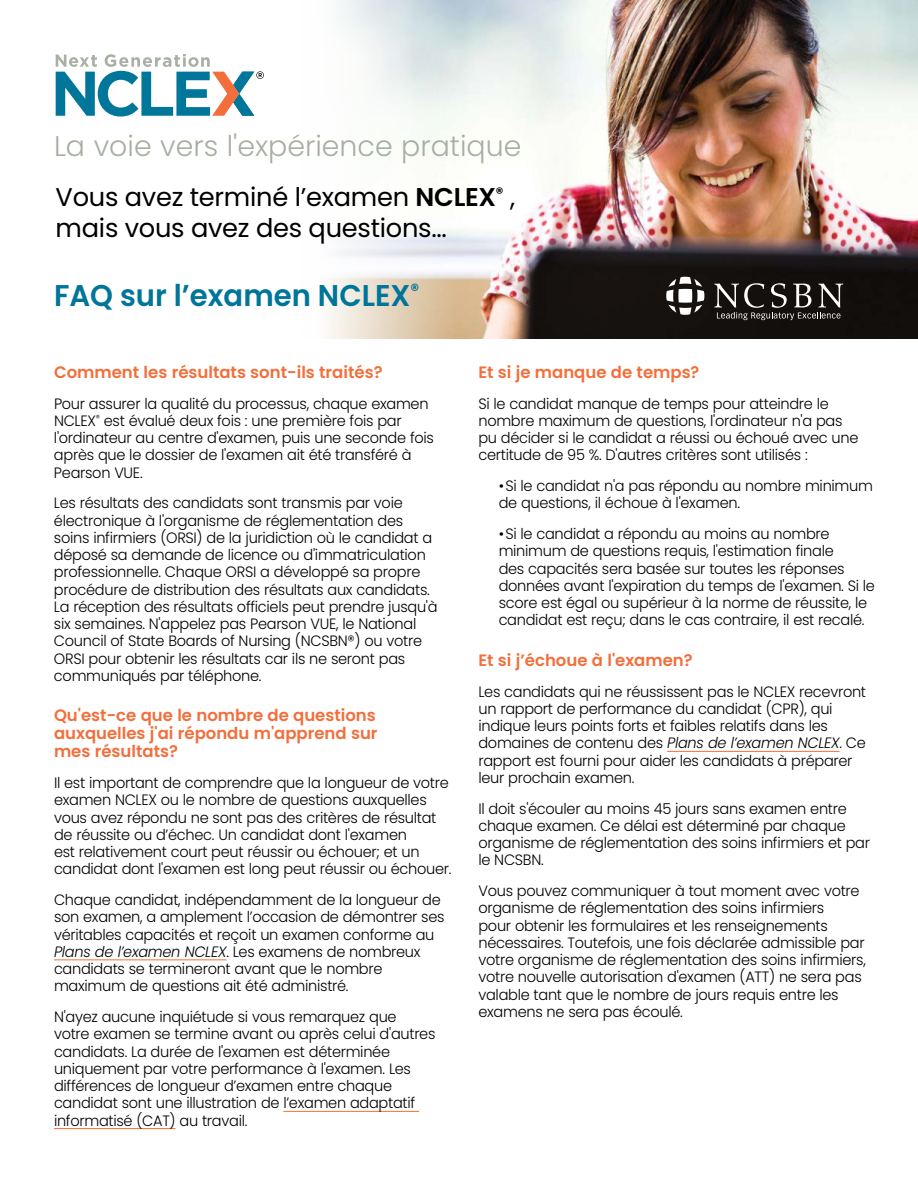
<style>
.page{position:relative;width:918px;height:1188px;background:#fff}
.page>*{position:absolute;margin:0;border:0;box-sizing:border-box;transform-origin:0 0}
.t1{font:600 30px "Poppins";color:#00759a}
.t2{font:300 28.35px "Poppins";color:#a6afa2}
.t3{font:25.65px/30.9px "Poppins";letter-spacing:-.01em;color:#000}
.t4{font:600 16.5px/18px "Poppins";color:#f36e3a;text-align:justify}
.t5{font:300 15px/17.2px "Poppins";letter-spacing:-.02em;color:#000}
.s1{font-weight:600}
.s2{font-style:italic}
</style>
<div class="page">
<img style="left:328px;top:0;width:590px;height:339px">
<svg style="left:666px;top:277px;width:38px;height:38px"></svg>
<svg style="left:714px;top:283px;width:129px;height:37px;background:#423f3d"></svg>
<hr style="left:54px;top:959px;width:172px;height:1px;background:#f36e3a">
<hr style="left:283px;top:1111px;width:136px;height:1px;background:#f36e3a">
<hr style="left:54px;top:1128px;width:121px;height:1px;background:#f36e3a">
<hr style="left:667px;top:751px;width:173px;height:1px;background:#f36e3a">
<svg style="left:56px;top:54px;width:208px;height:63px"></svg>
<h2 class="t2" style="left:54px;top:129px;width:469px">La voie vers l'expérience pratique</h2>
<h3 class="t3" style="left:56px;top:182px;width:461px">Vous avez terminé l’examen <span class="s1">NCLEX</span><sup>®</sup> , mais vous avez des questions...</h3>
<h1 class="t1" style="left:54px;top:278px;width:367px">FAQ sur l’examen NCLEX<sup>®</sup></h1>
<p class="t4" style="left:54px;top:363px;width:330px">Comment les résultats sont-ils traités?</p>
<p class="t5" style="left:54px;top:395px;width:381px">Pour assurer la qualité du processus, chaque examen NCLEX<sup>®</sup> est évalué deux fois : une première fois par l'ordinateur au centre d'examen, puis une seconde fois après que le dossier de l'examen ait été transféré à Pearson VUE.</p>
<p class="t5" style="left:54px;top:495px;width:385px">Les résultats des candidats sont transmis par voie électronique à l'organisme de réglementation des soins infirmiers (ORSI) de la juridiction où le candidat a déposé sa demande de licence ou d'immatriculation professionnelle. Chaque ORSI a développé sa propre procédure de distribution des résultats aux candidats.<br>La réception des résultats officiels peut prendre jusqu'à six semaines. N'appelez pas Pearson VUE, le National Council of State Boards of Nursing (NCSBN®) ou votre ORSI pour obtenir les résultats car ils ne seront pas communiqués par téléphone.</p>
<p class="t4" style="left:54px;top:707px;width:325px">Qu'est-ce que le nombre de questions auxquelles j'ai répondu m'apprend sur mes résultats?</p>
<p class="t5" style="left:54px;top:774px;width:399px">Il est important de comprendre que la longueur de votre examen NCLEX ou le nombre de questions auxquelles vous avez répondu ne sont pas des critères de résultat de réussite ou d’échec. Un candidat dont l'examen<br>est relativement court peut réussir ou échouer; et un candidat dont l'examen est long peut réussir ou échouer.</p>
<p class="t5" style="left:54px;top:891px;width:392px">Chaque candidat, indépendamment de la longueur de son examen, a amplement l’occasion de démontrer ses véritables capacités et reçoit un examen conforme au <span class="s2">Plans de l’examen NCLEX</span>. Les examens de nombreux candidats se termineront avant que le nombre maximum de questions ait été administré.</p>
<p class="t5" style="left:54px;top:1008px;width:383px">N'ayez aucune inquiétude si vous remarquez que votre examen se termine avant ou après celui d'autres candidats. La durée de l'examen est déterminée uniquement par votre performance à l'examen. Les différences de longueur d’examen entre chaque candidat sont une illustration de l’examen adaptatif informatisé (CAT) au travail.</p>
<p class="t4" style="left:478px;top:363px;width:223px">Et si je manque de temps?</p>
<p class="t5" style="left:478px;top:395px;width:382px">Si le candidat manque de temps pour atteindre le nombre maximum de questions, l'ordinateur n'a pas pu décider si le candidat a réussi ou échoué avec une certitude de 95 %. D'autres critères sont utilisés :</p>
<p class="t5" style="left:499px;top:477px;width:376px">•Si le candidat n'a pas répondu au nombre minimum de questions, il échoue à l'examen.</p>
<p class="t5" style="left:499px;top:525px;width:378px">•Si le candidat a répondu au moins au nombre minimum de questions requis, l'estimation finale<br>des capacités sera basée sur toutes les réponses données avant l'expiration du temps de l'examen. Si le score est égal ou supérieur à la norme de réussite, le candidat est reçu; dans le cas contraire, il est recalé.</p>
<p class="t4" style="left:478px;top:651px;width:216px">Et si j’échoue à l'examen?</p>
<p class="t5" style="left:478px;top:683px;width:389px">Les candidats qui ne réussissent pas le NCLEX recevront un rapport de performance du candidat (CPR), qui indique leurs points forts et faibles relatifs dans les domaines de contenu des <span class="s2">Plans de l’examen NCLEX</span>. Ce rapport est fourni pour aider les candidats à préparer leur prochain examen.</p>
<p class="t5" style="left:478px;top:800px;width:393px">Il doit s'écouler au moins 45 jours sans examen entre chaque examen. Ce délai est déterminé par chaque organisme de réglementation des soins infirmiers et par le NCSBN.</p>
<p class="t5" style="left:478px;top:882px;width:389px">Vous pouvez communiquer à tout moment avec votre organisme de réglementation des soins infirmiers<br>pour obtenir les formulaires et les renseignements nécessaires. Toutefois, une fois déclarée admissible par votre organisme de réglementation des soins infirmiers, votre nouvelle autorisation d'examen (ATT) ne sera pas valable tant que le nombre de jours requis entre les examens ne sera pas écoulé.</p>
</div>
